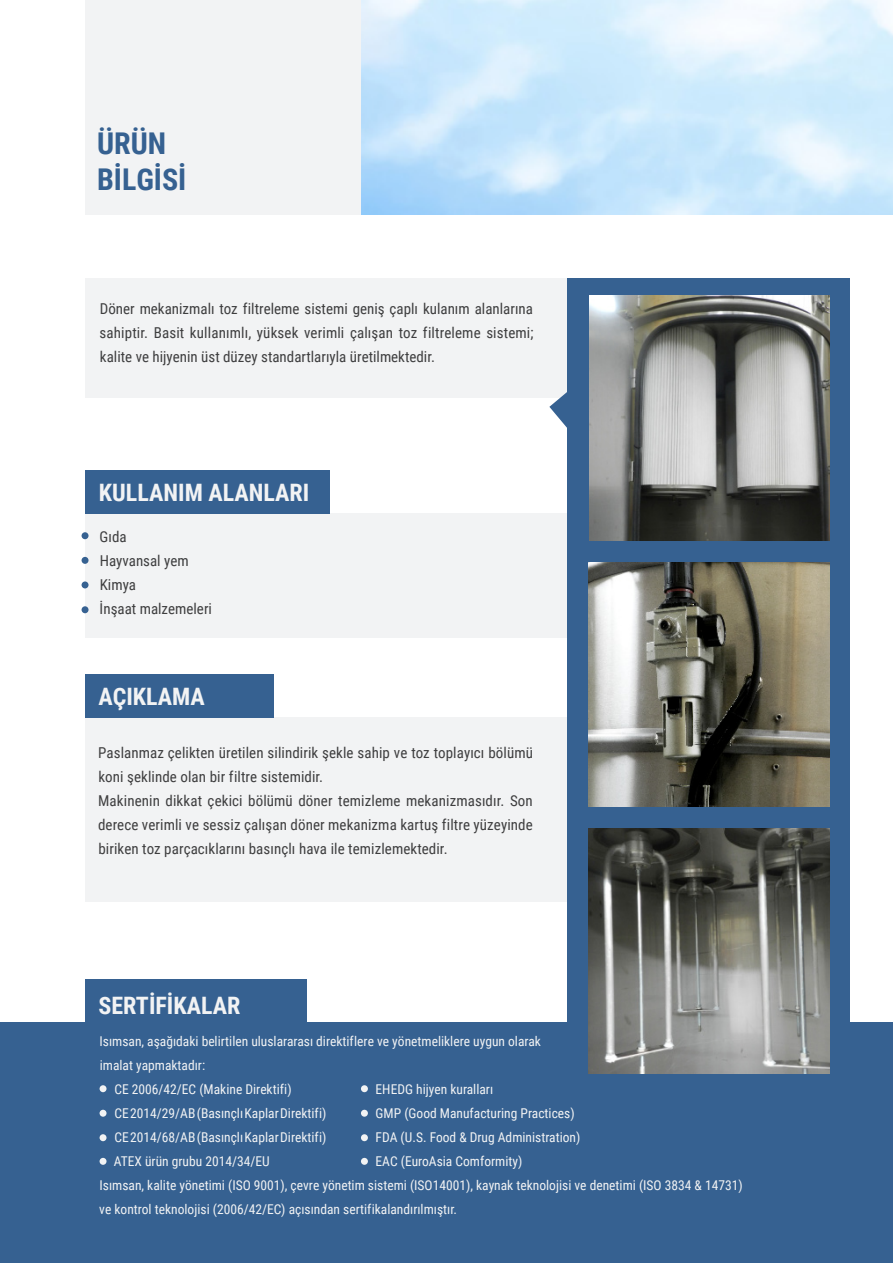
<style>
.page{position:relative;width:893px;height:1263px;background:#fff}
.page>*{position:absolute;margin:0;border:0;box-sizing:border-box;transform-origin:0 0}
.t1{font:700 30px "Roboto Condensed";color:#366191}
.t2{font:700 24px "Roboto Condensed";color:#f2f3f4}
.t3{font:15px/24px "Roboto Condensed";letter-spacing:.005em;color:#3e3e3f;text-align:justify}
.t4{font:13.5px "Roboto Condensed";color:#f2f3f4}
</style>
<div class="page">
<div style="left:0;top:1022px;width:893px;height:241px;background:#366191"></div>
<div style="left:85px;top:278px;width:482px;height:119px;background:#f2f3f4"></div>
<div style="left:85px;top:513px;width:482px;height:125px;background:#f2f3f4"></div>
<div style="left:85px;top:718px;width:482px;height:184px;background:#f2f3f4"></div>
<div style="left:567px;top:278px;width:282px;height:756px;background:#366191"></div>
<div style="left:85px;top:0;width:276px;height:214px;background:#f2f3f4"></div>
<div style="left:82px;top:532px;width:7px;height:7px;background:#366191;border-radius:50%"></div>
<div style="left:82px;top:557px;width:7px;height:7px;background:#366191;border-radius:50%"></div>
<div style="left:82px;top:581px;width:7px;height:7px;background:#366191;border-radius:50%"></div>
<div style="left:82px;top:606px;width:7px;height:7px;background:#366191;border-radius:50%"></div>
<svg style="left:549px;top:392px;width:18px;height:36px"></svg>
<img style="left:590px;top:295px;width:240px;height:246px">
<img style="left:589px;top:829px;width:241px;height:244px">
<img style="left:588px;top:562px;width:241px;height:245px">
<div style="left:85px;top:674px;width:189px;height:44px;background:#366191"></div>
<div style="left:85px;top:470px;width:244px;height:43px;background:#366191"></div>
<div style="left:85px;top:979px;width:222px;height:46px;background:#366191"></div>
<div style="left:100px;top:1110px;width:7px;height:7px;background:#f2f3f4;border-radius:50%"></div>
<div style="left:100px;top:1085px;width:7px;height:7px;background:#f2f3f4;border-radius:50%"></div>
<div style="left:100px;top:1134px;width:7px;height:7px;background:#f2f3f4;border-radius:50%"></div>
<div style="left:100px;top:1158px;width:7px;height:7px;background:#f2f3f4;border-radius:50%"></div>
<div style="left:361px;top:1110px;width:7px;height:7px;background:#f2f3f4;border-radius:50%"></div>
<div style="left:361px;top:1085px;width:7px;height:7px;background:#f2f3f4;border-radius:50%"></div>
<div style="left:361px;top:1134px;width:7px;height:7px;background:#f2f3f4;border-radius:50%"></div>
<div style="left:361px;top:1158px;width:7px;height:7px;background:#f2f3f4;border-radius:50%"></div>
<p class="t1" style="left:97px;top:123px;width:71px">ÜRÜN</p>
<p class="t1" style="left:97px;top:159px;width:91px">BİLGİSİ</p>
<p class="t3" style="left:100px;top:296px;width:435px">Döner mekanizmalı toz filtreleme sistemi geniş çaplı kulanım alanlarına sahiptir. Basit kullanımlı, yüksek verimli çalışan toz filtreleme sistemi; kalite ve hijyenin üst düzey standartlarıyla üretilmektedir.</p>
<p class="t2" style="left:99px;top:475px;width:212px">KULLANIM ALANLARI</p>
<p class="t3" style="left:100px;top:524px;width:29px">Gıda</p>
<p class="t3" style="left:100px;top:548px;width:90px">Hayvansal yem</p>
<p class="t3" style="left:100px;top:572px;width:38px">Kimya</p>
<p class="t3" style="left:100px;top:596px;width:114px">İnşaat malzemeleri</p>
<p class="t2" style="left:98px;top:679px;width:108px">AÇIKLAMA</p>
<p class="t3" style="left:98px;top:740px;width:436px">Paslanmaz çelikten üretilen silindirik şekle sahip ve toz toplayıcı bölümü koni şeklinde olan bir filtre sistemidir.</p>
<p class="t3" style="left:98px;top:788px;width:436px">Makinenin dikkat çekici bölümü döner temizleme mekanizmasıdır. Son derece verimli ve sessiz çalışan döner mekanizma kartuş filtre yüzeyinde biriken toz parçacıklarını basınçlı hava ile temizlemektedir.</p>
<p class="t2" style="left:99px;top:988px;width:143px">SERTİFİKALAR</p>
<p class="t4" style="left:100px;top:1032px;width:443px">Isımsan, aşağıdaki belirtilen uluslararası direktiflere ve yönetmeliklere uygun olarak</p>
<p class="t4" style="left:100px;top:1056px;width:107px">imalat yapmaktadır:</p>
<p class="t4" style="left:114px;top:1080px;width:179px">CE 2006/42/EC (Makine Direktifi)</p>
<p class="t4" style="left:114px;top:1104px;width:214px">CE 2014/29/AB (Basınçlı Kaplar Direktifi)</p>
<p class="t4" style="left:114px;top:1128px;width:214px">CE 2014/68/AB (Basınçlı Kaplar Direktifi)</p>
<p class="t4" style="left:114px;top:1152px;width:157px">ATEX ürün grubu 2014/34/EU</p>
<p class="t4" style="left:376px;top:1080px;width:119px">EHEDG hijyen kuralları</p>
<p class="t4" style="left:376px;top:1104px;width:201px">GMP (Good Manufacturing Practices)</p>
<p class="t4" style="left:376px;top:1128px;width:206px">FDA (U.S. Food &amp; Drug Administration)</p>
<p class="t4" style="left:376px;top:1152px;width:148px">EAC (EuroAsia Comformity)</p>
<p class="t4" style="left:100px;top:1176px;width:645px">Isımsan, kalite yönetimi (ISO 9001), çevre yönetim sistemi (ISO14001), kaynak teknolojisi ve denetimi (ISO 3834 &amp; 14731)</p>
<p class="t4" style="left:99px;top:1200px;width:359px">ve kontrol teknolojisi (2006/42/EC) açısından sertifikalandırılmıştır.</p>
</div>
